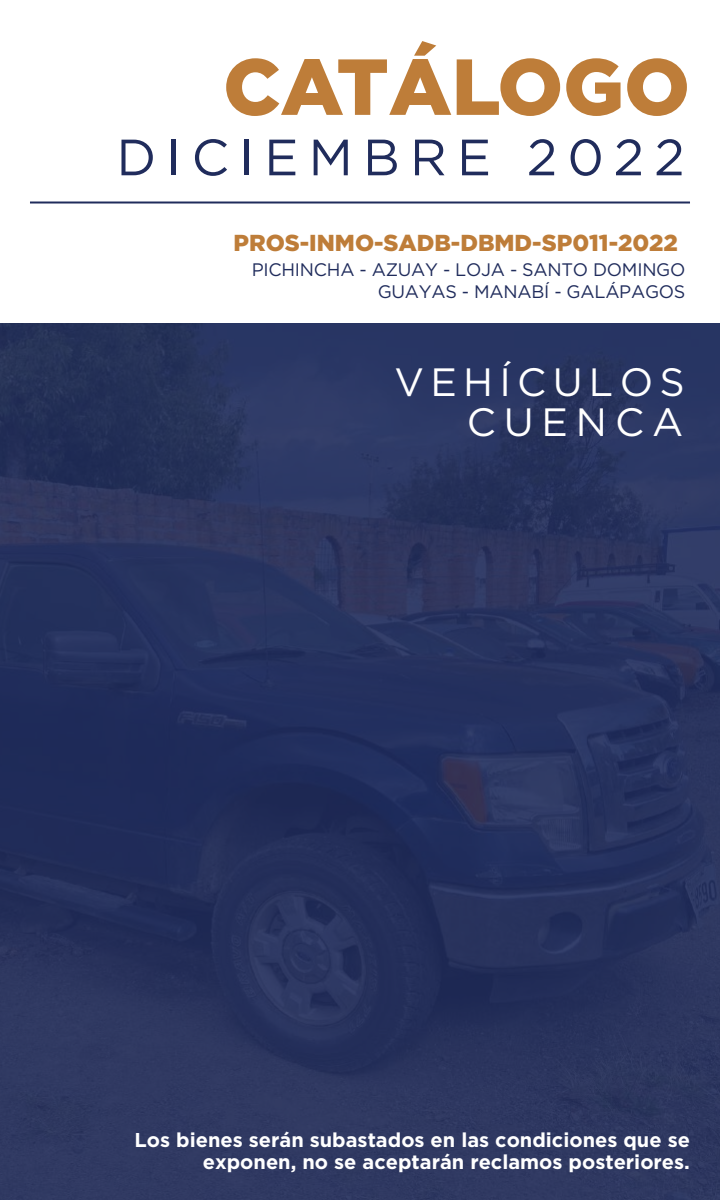
<style>
.page{position:relative;width:720px;height:1200px;background:#fff}
.page>*{position:absolute;margin:0;border:0;box-sizing:border-box;transform-origin:0 0}
.t1{font:900 79.2px "Gotham";color:#be7d39}
.t2{font:50.9px "Gotham";letter-spacing:.2em;color:#202c5c}
.t3{font:39.5px/40px "Gotham";letter-spacing:.16em;color:#fff;text-align:right}
.t4{font:900 23.1px "Gotham";color:#be7d39}
.t5{font:700 20px/22px "Gotham";color:#fff;text-align:right}
.t6{font:18.1px/21.6px "Gotham";letter-spacing:-.015em;color:#202c5c;text-align:right}
</style>
<div class="page">
<img style="left:0;top:323px;width:720px;height:877px">
<hr style="left:30px;top:202px;width:660px;height:2px;background:#202c5c">
<h1 class="t1" style="left:223px;top:41px;width:468px">CATÁLOGO</h1>
<h2 class="t2" style="left:116px;top:125px;width:570px">DICIEMBRE 2022</h2>
<p class="t4" style="left:234px;top:230px;width:446px">PROS-INMO-SADB-DBMD-SP011-2022</p>
<p class="t6" style="left:252px;top:258px;width:435px">PICHINCHA - AZUAY - LOJA - SANTO DOMINGO<br>GUAYAS - MANABÍ - GALÁPAGOS</p>
<h3 class="t3" style="left:394px;top:361px;width:292px">VEHÍCULOS<br>CUENCA</h3>
<p class="t5" style="left:135px;top:1129px;width:557px">Los bienes serán subastados en las condiciones que se exponen, no se aceptarán reclamos posteriores.</p>
</div>
